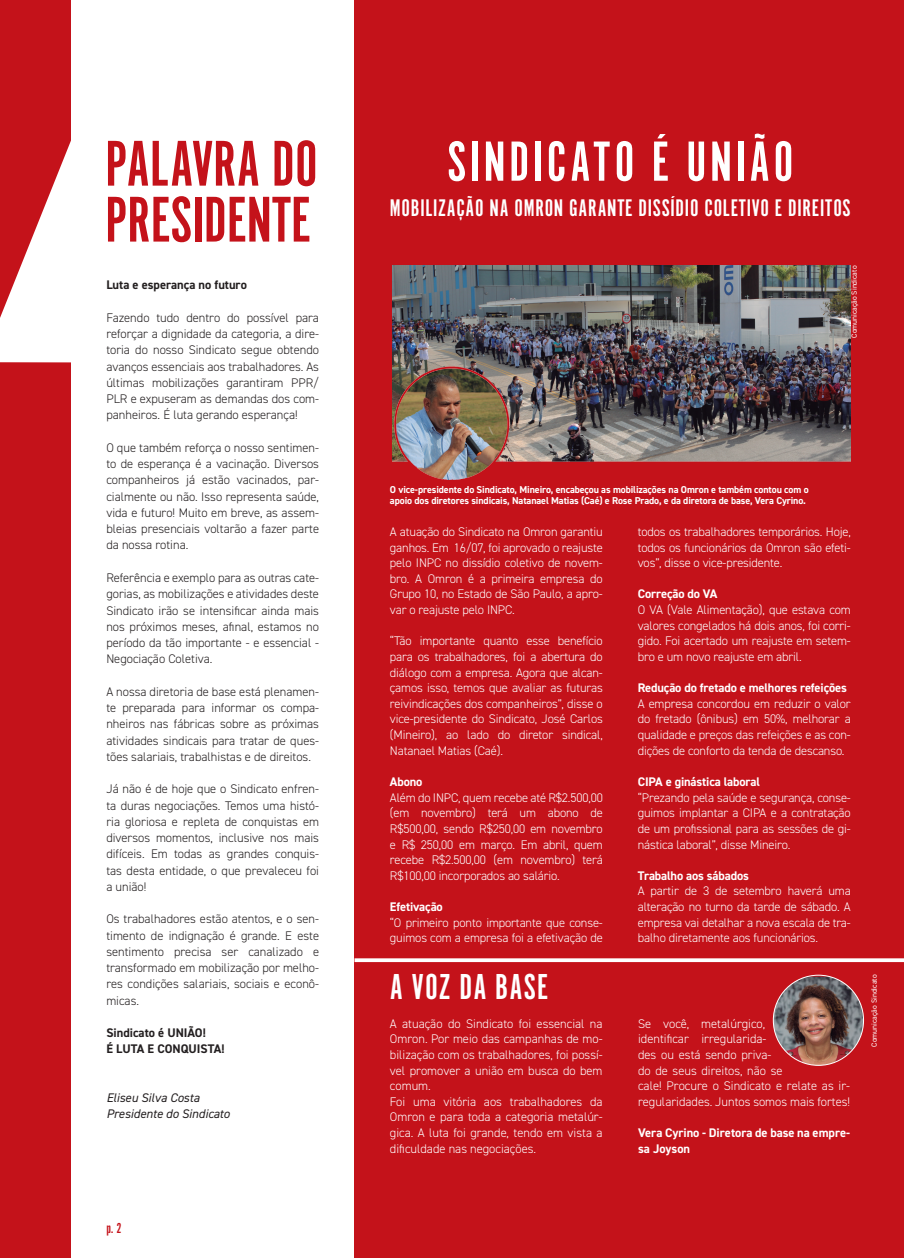
<style>
.page{position:relative;width:904px;height:1258px;background:#fff}
.page>*{position:absolute;margin:0;border:0;box-sizing:border-box;transform-origin:0 0}
.Corpo_1{font:67.12px "Alternate Got No 1 D";color:#c4121a}
.Corpo_1-2{font:58.75px "Alternate Got No 1 D";letter-spacing:.06em;color:#fff}
.Corpo_1-3{font:37.5px "Alternate Got No 1 D";letter-spacing:.03em;color:#fff}
.Corpo_1-4{font:25px "Alternate Got No 1 D";letter-spacing:.03em;color:#fff}
.t1{font:15px "Alternate Got No 1 D";color:#c4121a}
.Corpo_1-5{font:300 12.5px/15.6px "DIN2014";letter-spacing:-.01em;color:#fff;text-align:justify}
.Chamada{font:300 12.5px/16.2px "DIN2014";color:#231f20;text-align:justify}
.Corpo_1-6{font:700 12.5px/15.6px "DIN2014";letter-spacing:-.01em;color:#fff}
.Chamada-2{font:700 12.5px "DIN2014";color:#231f20}
.Chamada-3{font:italic 12.5px "DIN2014";color:#231f20}
.Corpo_1-7{font:700 10px/11.2px "DIN2014";letter-spacing:-.01em;color:#fff}
.Corpo_1-8{font:7.5px "DIN2014";color:#fff}
</style>
<div class="page">
<div style="left:354px;top:0;width:550px;height:1258px;background:#c4121a"></div>
<div style="left:0;top:0;width:71px;height:1258px;background:#c4121a"></div>
<svg style="left:0;top:140px;width:71px;height:222px"></svg>
<img style="left:774px;top:977px;width:89px;height:88px">
<img style="left:392px;top:266px;width:458px;height:214px">
<svg style="left:354px;top:958px;width:550px;height:4px;background:#f9ebeb"></svg>
<p class="Corpo_1" style="left:105px;top:130px;width:214px">PALAVRA DO</p>
<p class="Corpo_1" style="left:105px;top:186px;width:207px">PRESIDENTE</p>
<p class="Chamada-2" style="left:106px;top:277px;width:142px">Luta e esperança no futuro</p>
<p class="Chamada" style="left:106px;top:310px;width:214px">Fazendo tudo dentro do possível para reforçar a dignidade da categoria, a dire&shy;toria do nosso Sindicato segue obtendo avanços essenciais aos trabalhadores. As últimas mobilizações garantiram PPR/ PLR e expuseram as demandas dos com&shy;panheiros. É luta gerando esperança!</p>
<p class="Chamada" style="left:106px;top:440px;width:214px">O que também reforça o nosso sentimen&shy;to de esperança é a vacinação. Diversos companheiros já estão vacinados, par&shy;cialmente ou não. Isso representa saúde, vida e futuro! Muito em breve, as assem&shy;bleias presenciais voltarão a fazer parte da nossa rotina.</p>
<p class="Chamada" style="left:106px;top:570px;width:214px">Referência e exemplo para as outras cate&shy;gorias, as mobilizações e atividades deste Sindicato irão se intensificar ainda mais nos próximos meses, afinal, estamos no período da tão importante - e essencial - Negociação Coletiva.</p>
<p class="Chamada" style="left:106px;top:683px;width:214px">A nossa diretoria de base está plenamen&shy;te preparada para informar os compa&shy;nheiros nas fábricas sobre as próximas atividades sindicais para tratar de ques&shy;tões salariais, trabalhistas e de direitos.</p>
<p class="Chamada" style="left:106px;top:781px;width:214px">Já não é de hoje que o Sindicato enfren&shy;ta duras negociações. Temos uma histó&shy;ria gloriosa e repleta de conquistas em diversos momentos, inclusive nos mais difíceis. Em todas as grandes conquis&shy;tas desta entidade, o que prevaleceu foi a união!</p>
<p class="Chamada" style="left:106px;top:911px;width:214px">Os trabalhadores estão atentos, e o sen&shy;timento de indignação é grande. E este sentimento precisa ser canalizado e transformado em mobilização por melho&shy;res condições salariais, sociais e econô&shy;micas.</p>
<p class="Chamada-2" style="left:106px;top:1024px;width:101px">Sindicato é UNIÃO!</p>
<p class="Chamada-2" style="left:106px;top:1041px;width:120px">É LUTA E CONQUISTA!</p>
<p class="Chamada-3" style="left:106px;top:1090px;width:95px">Eliseu Silva Costa</p>
<p class="Chamada-3" style="left:106px;top:1106px;width:125px">Presidente do Sindicato</p>
<p class="t1" style="left:106px;top:1220px;width:17px">p. 2</p>
<p class="Corpo_1-2" style="left:447px;top:132px;width:348px">SINDICATO É UNIÃO</p>
<p class="Corpo_1-4" style="left:390px;top:195px;width:462px">MOBILIZAÇÃO NA OMRON GARANTE DISSÍDIO COLETIVO E DIREITOS</p>
<p class="Corpo_1-8" style="left:849px;top:338px;width:73px;rotate:-90deg">Comunicação Sindicato</p>
<p class="Corpo_1-7" style="left:390px;top:483px;width:420px">O vice-presidente do Sindicato, Mineiro, encabeçou as mobilizações na Omron e também contou com o apoio dos diretores sindicais, Natanael Matias (Caé) e Rose Prado, e da diretora de base, Vera Cyrino.</p>
<p class="Corpo_1-5" style="left:390px;top:524px;width:214px">A atuação do Sindicato na Omron garantiu ganhos. Em 16/07, foi aprovado o reajuste pelo INPC no dissídio coletivo de novem&shy;bro. A Omron é a primeira empresa do Grupo 10, no Estado de São Paulo, a apro&shy;var o reajuste pelo INPC.</p>
<p class="Corpo_1-5" style="left:390px;top:633px;width:214px">“Tão importante quanto esse benefício para os trabalhadores, foi a abertura do diálogo com a empresa. Agora que alcan&shy;çamos isso, temos que avaliar as futuras reivindicações dos companheiros”, disse o vice-presidente do Sindicato, José Carlos (Mineiro), ao lado do diretor sindical, Natanael Matias (Caé).</p>
<p class="Corpo_1-6" style="left:390px;top:774px;width:34px">Abono</p>
<p class="Corpo_1-5" style="left:390px;top:789px;width:214px">Além do INPC, quem recebe até R$2.500,00 (em novembro) terá um abono de R$500,00, sendo R$250,00 em novembro e R$ 250,00 em março. Em abril, quem recebe R$2.500,00 (em novembro) terá R$100,00 incorporados ao salário.</p>
<p class="Corpo_1-6" style="left:390px;top:899px;width:54px">Efetivação</p>
<p class="Corpo_1-5" style="left:390px;top:914px;width:214px">“O primeiro ponto importante que conse&shy;guimos com a empresa foi a efetivação de</p>
<p class="Corpo_1-5" style="left:637px;top:524px;width:214px">todos os trabalhadores temporários. Hoje, todos os funcionários da Omron são efeti&shy;vos”, disse o vice-presidente.</p>
<p class="Corpo_1-6" style="left:637px;top:586px;width:81px">Correção do VA</p>
<p class="Corpo_1-5" style="left:637px;top:602px;width:214px">O VA (Vale Alimentação), que estava com valores congelados há dois anos, foi corri&shy;gido. Foi acertado um reajuste em setem&shy;bro e um novo reajuste em abril.</p>
<p class="Corpo_1-6" style="left:637px;top:680px;width:211px">Redução do fretado e melhores refeições</p>
<p class="Corpo_1-5" style="left:637px;top:696px;width:214px">A empresa concordou em reduzir o valor do fretado (ônibus) em 50%, melhorar a qualidade e preços das refeições e as con&shy;dições de conforto da tenda de descanso.</p>
<p class="Corpo_1-6" style="left:637px;top:774px;width:124px">CIPA e ginástica laboral</p>
<p class="Corpo_1-5" style="left:637px;top:789px;width:214px">“Prezando pela saúde e segurança, conse&shy;guimos implantar a CIPA e a contratação de um profissional para as sessões de gi&shy;nástica laboral”, disse Mineiro.</p>
<p class="Corpo_1-6" style="left:637px;top:867px;width:113px">Trabalho aos sábados</p>
<p class="Corpo_1-5" style="left:637px;top:883px;width:214px">A partir de 3 de setembro haverá uma alteração no turno da tarde de sábado. A empresa vai detalhar a nova escala de tra&shy;balho diretamente aos funcionários.</p>
<p class="Corpo_1-3" style="left:390px;top:968px;width:160px">A VOZ DA BASE</p>
<p class="Corpo_1-8" style="left:869px;top:1047px;width:73px;rotate:-90deg">Comunicação Sindicato</p>
<p class="Corpo_1-5" style="left:638px;top:1015px;width:213px;text-align:left">Se você, metalúrgico,<br>identificar irregularida-<br>des ou está sendo priva-<br>do de seus direitos, não se<br>cale! Procure o Sindicato e relate as ir&shy;regularidades. Juntos somos mais fortes!</p>
<p class="Corpo_1-6" style="left:638px;top:1125px;width:213px">Vera Cyrino - Diretora de base na empre&shy;sa Joyson</p>
<p class="Corpo_1-5" style="left:390px;top:1015px;width:214px">A atuação do Sindicato foi essencial na Omron. Por meio das campanhas de mo&shy;bilização com os trabalhadores, foi possí&shy;vel promover a união em busca do bem comum.</p>
<p class="Corpo_1-5" style="left:390px;top:1094px;width:214px">Foi uma vitória aos trabalhadores da Omron e para toda a categoria metalúr&shy;gica. A luta foi grande, tendo em vista a dificuldade nas negociações.</p>
</div>
